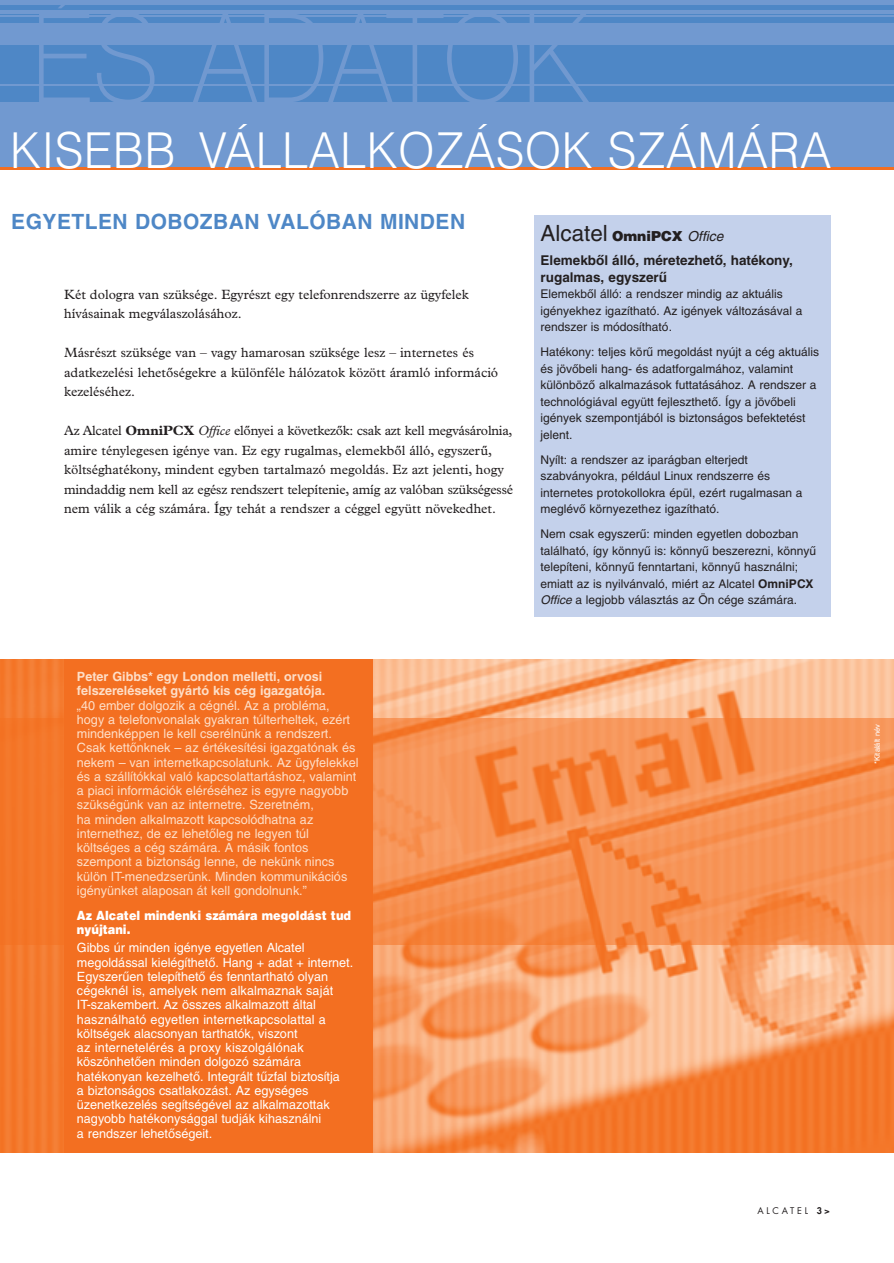
<style>
.page{position:relative;width:894px;height:1263px;background:#fff}
.page>*{position:absolute;margin:0;border:0;box-sizing:border-box;transform-origin:0 0}
.t1{font:100 124.5px "Helvetica Neue CE";letter-spacing:.015em;color:#7199d0;scale:.84 1}
.t2{font:300 49.5px "Helvetica CE";letter-spacing:.005em;color:#fff;scale:.95 1}
.t3{font:22.35px "Helvetica CE";color:#231f20}
.t4{font:700 21px "Helvetica CE";letter-spacing:.02em;color:#4e87c6}
.t5{font:13.5px/19.5px "Plantin CE";color:#231f20}
.t6{font:700 13.5px/16.5px "Helvetica CE";color:#231f20}
.t7{font:12.75px/14.2px "Helvetica CE";color:#fedec7}
.t8{font:12.75px/14.2px "Helvetica CE";color:#fff}
.t9{font:700 12.75px/14.2px "Helvetica CE";color:#fedec7}
.t10{font:900 12.75px/14.2px "Helvetica CE";color:#fff;scale:.89 1}
.t11{font:12px/16.5px "Helvetica CE";color:#231f20}
.t12{font:9px "Futura";letter-spacing:.31em;color:#231f20}
.t13{font:7.5px "Helvetica CE";color:#fff}
.s1{font-weight:700}
.s2{font-style:italic}
.s3{font-weight:900;font-size:13.8px}
.s4{font-style:italic;font-size:13.8px}
.s5{font-weight:800}
</style>
<div class="page">
<img style="left:0;top:659px;width:894px;height:493px">
<img style="left:0;top:718px;width:894px;height:227px">
<div style="left:0;top:0;width:894px;height:168px;background:#4e87c6"></div>
<hr style="left:0;top:0;width:894px;height:4px;background:#7199d0">
<hr style="left:0;top:10px;width:894px;height:3px;background:#7199d0">
<hr style="left:0;top:15px;width:894px;height:2px;background:#7199d0">
<div style="left:0;top:24px;width:894px;height:21px;background:#7199d0"></div>
<hr style="left:0;top:84px;width:894px;height:1px;background:#7199d0">
<div style="left:0;top:102px;width:894px;height:66px;background:#7199d0"></div>
<hr style="left:0;top:167px;width:894px;height:3px;background:#f36f21">
<div style="left:64px;top:659px;width:308px;height:493px;background:#f36f21"></div>
<div style="left:534px;top:215px;width:296px;height:402px;background:#c4d1eb"></div>
<h1 class="t1" style="left:32px;top:14px;width:662px">ÉS ADATOK</h1>
<h2 class="t2" style="left:10px;top:133px;width:866px">KISEBB VÁLLALKOZÁSOK SZÁMÁRA</h2>
<h3 class="t4" style="left:11px;top:214px;width:455px">EGYETLEN DOBOZBAN VALÓBAN MINDEN</h3>
<p class="t5" style="left:64px;top:286px;width:406px">Két dologra van szüksége. Egyrészt egy telefonrendszerre az ügyfelek hívásainak megválaszolásához.</p>
<p class="t5" style="left:64px;top:344px;width:436px">Másrészt szüksége van – vagy hamarosan szüksége lesz – internetes és adatkezelési lehetőségekre a különféle hálózatok között áramló információ kezeléséhez.</p>
<p class="t5" style="left:64px;top:422px;width:450px">Az Alcatel <span class="s1">OmniPCX</span> <span class="s2">Office</span> előnyei a következők: csak azt kell megvásárolnia, amire ténylegesen igénye van. Ez egy rugalmas, elemekből álló, egyszerű, költséghatékony, mindent egyben tartalmazó megoldás. Ez azt jelenti, hogy mindaddig nem kell az egész rendszert telepítenie, amíg az valóban szükségessé nem válik a cég számára. Így tehát a rendszer a céggel együtt növekedhet.</p>
<p class="t9" style="left:77px;top:671px;width:250px">Peter Gibbs* egy London melletti, orvosi felszereléseket gyártó kis cég igazgatója.</p>
<p class="t7" style="left:77px;top:699px;width:283px">„40 ember dolgozik a cégnél. Az a probléma, hogy a telefonvonalak gyakran túlterheltek, ezért mindenképpen le kell cserélnünk a rendszert.<br>Csak kettŒnknek – az értékesítési igazgatónak és nekem – van internetkapcsolatunk. Az ügyfelekkel és a szállítókkal való kapcsolattartáshoz, valamint a piaci információk eléréséhez is egyre nagyobb szükségünk van az internetre. Szeretném,<br>ha minden alkalmazott kapcsolódhatna az internethez, de ez lehetŒleg ne legyen túl költséges a cég számára. A másik fontos szempont a biztonság lenne, de nekünk nincs külön IT-menedzserünk. Minden kommunikációs igényünket alaposan át kell gondolnunk.”</p>
<p class="t10" style="left:77px;top:910px;width:310px">Az Alcatel mindenki számára megoldást tud nyújtani.</p>
<p class="t8" style="left:77px;top:942px;width:278px">Gibbs úr minden igénye egyetlen Alcatel megoldással kielégíthetŒ. Hang + adat + internet.<br>Egyszerıen telepíthetŒ és fenntartható olyan cégeknél is, amelyek nem alkalmaznak saját IT-szakembert. Az összes alkalmazott által használható egyetlen internetkapcsolattal a költségek alacsonyan tarthatók, viszont<br>az internetelérés a proxy kiszolgálónak köszönhetŒen minden dolgozó számára hatékonyan kezelhetŒ. Integrált tızfal biztosítja<br>a biztonságos csatlakozást. Az egységes üzenetkezelés segítségével az alkalmazottak nagyobb hatékonysággal tudják kihasználni<br>a rendszer lehetŒségeit.</p>
<h3 class="t3" style="left:541px;top:225px;width:184px">Alcatel <span class="s3">OmniPCX</span> <span class="s4">Office</span></h3>
<p class="t6" style="left:541px;top:254px;width:254px">ElemekbŒl álló, méretezhetŒ, hatékony, rugalmas, egyszerı</p>
<p class="t11" style="left:541px;top:287px;width:263px">ElemekbŒl álló: a rendszer mindig az aktuális igényekhez igazítható. Az igények változásával a rendszer is módosítható.</p>
<p class="t11" style="left:541px;top:345px;width:280px">Hatékony: teljes körı megoldást nyújt a cég aktuális és jövŒbeli hang- és adatforgalmához, valamint különbözŒ alkalmazások futtatásához. A rendszer a technológiával együtt fejleszthetŒ. Így a jövŒbeli igények szempontjából is biztonságos befektetést jelent.</p>
<p class="t11" style="left:541px;top:452px;width:263px">Nyílt: a rendszer az iparágban elterjedt szabványokra, például Linux rendszerre és internetes protokollokra épül, ezért rugalmasan a meglévŒ környezethez igazítható.</p>
<p class="t11" style="left:541px;top:527px;width:277px">Nem csak egyszerı: minden egyetlen dobozban található, így könnyı is: könnyı beszerezni, könnyı telepíteni, könnyı fenntartani, könnyı használni; emiatt az is nyilvánvaló, miért az Alcatel <span class="s1">OmniPCX </span><span class="s2">Office</span> a legjobb választás az Ön cége számára.</p>
<p class="t12" style="left:757px;top:1206px;width:74px">ALCATEL <span class="s5">3&gt;</span></p>
<p class="t13" style="left:875px;top:764px;width:41px;rotate:-90deg">*Kitalált név</p>
</div>
